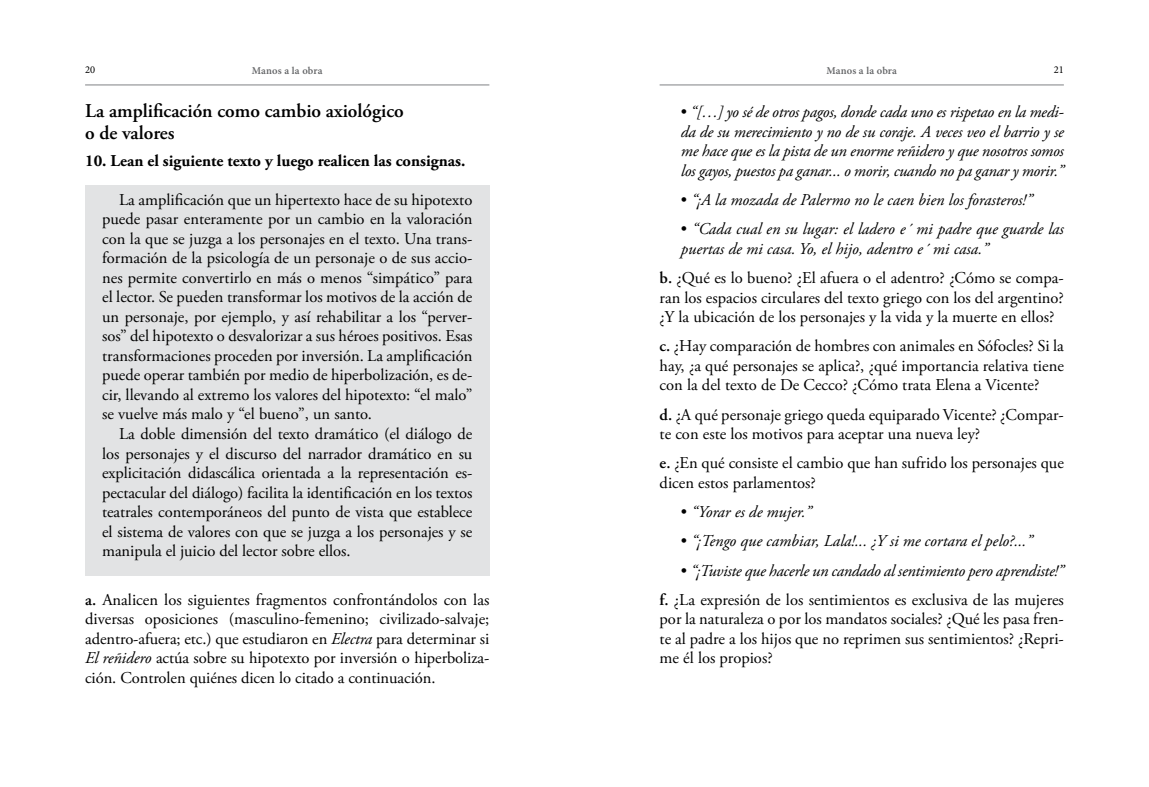
<style>
.page{position:relative;width:1149px;height:787px;background:#fff}
.page>*{position:absolute;margin:0;border:0;box-sizing:border-box;transform-origin:0 0}
.t1{font:600 19.5px/22.5px "Adobe Garamond Pro";color:#000}
.t2{font:16.5px/19.5px "Adobe Garamond Pro";color:#000;text-align:justify}
.t3{font:italic 16.5px/19.5px "Adobe Garamond Pro";color:#000;text-align:justify}
.t4{font:700 16.5px "Adobe Garamond Pro";color:#000}
.t5{font:600 10.5px "Minion Pro";letter-spacing:.01em;color:#636466}
.t6{font:10.5px "Minion Pro";color:#000}
.s1{font-weight:600}
.s2{font-style:italic}
.s3{font-style:normal}
.s4{font-weight:600;font-style:normal}
</style>
<div class="page">
<hr style="left:659px;top:85px;width:404px;height:1px;background:#808285">
<hr style="left:85px;top:85px;width:404px;height:1px;background:#808285">
<div style="left:85px;top:185px;width:404px;height:390px;background:#e2e3e4"></div>
<p class="t6" style="left:85px;top:63px;width:12px">20</p>
<p class="t5" style="left:252px;top:63px;width:72px">Manos a la obra</p>
<p class="t5" style="left:826px;top:63px;width:72px">Manos a la obra</p>
<p class="t6" style="left:1053px;top:63px;width:12px">21</p>
<p class="t1" style="left:85px;top:100px;width:320px">La amplificación como cambio axiológico o de valores</p>
<p class="t4" style="left:85px;top:151px;width:381px">10. Lean el siguiente texto y luego realicen las consignas.</p>
<p class="t2" style="left:102px;top:190px;width:371px;text-indent:17px">La amplificación que un hipertexto hace de su hipotexto puede pasar enteramente por un cambio en la valoración con la que se juzga a los personajes en el texto. Una trans&shy;formación de la psicología de un personaje o de sus accio&shy;nes permite convertirlo en más o menos “simpático” para el lector. Se pueden transformar los motivos de la acción de un personaje, por ejemplo, y así rehabilitar a los “perver&shy;sos” del hipotexto o desvalorizar a sus héroes positivos. Esas transformaciones proceden por inversión. La amplificación puede operar también por medio de hiperbolización, es de&shy;cir, llevando al extremo los valores del hipotexto: “el malo” se vuelve más malo y “el bueno”, un santo.</p>
<p class="t2" style="left:102px;top:424px;width:371px;text-indent:17px">La doble dimensión del texto dramático (el diálogo de los personajes y el discurso del narrador dramático en su explicitación didascálica orientada a la representación es&shy;pectacular del diálogo) facilita la identificación en los textos teatrales contemporáneos del punto de vista que establece el sistema de valores con que se juzga a los personajes y se manipula el juicio del lector sobre ellos.</p>
<p class="t2" style="left:85px;top:590px;width:405px"><span class="s1">a.</span> Analicen los siguientes fragmentos confrontándolos con las diversas oposiciones (masculino-femenino; civilizado-salvaje; adentro-afuera; etc.) que estudiaron en <span class="s2">Electra</span> para determinar si <span class="s2">El reñidero</span> actúa sobre su hipotexto por inversión o hiperboliza&shy;ción. Controlen quiénes dicen lo citado a continuación.</p>
<p class="t3" style="left:680px;top:103px;width:384px"><span class="s3">•</span> “[…] yo sé de otros pagos, donde cada uno es rispetao en la medi&shy;da de su merecimiento y no de su coraje. A veces veo el barrio y se me hace que es la pista de un enorme reñidero y que nosotros somos los gayos, puestos pa ganar... o morir, cuando no pa ganar y morir.”</p>
<p class="t3" style="left:680px;top:190px;width:353px"><span class="s3">•</span> “¡A la mozada de Palermo no le caen bien los forasteros!”</p>
<p class="t3" style="left:680px;top:220px;width:384px"><span class="s3">•</span> “Cada cual en su lugar: el ladero e´ mi padre que guarde las puertas de mi casa. Yo, el hijo, adentro e´ mi casa.”</p>
<p class="t2" style="left:659px;top:268px;width:405px"><span class="s1">b.</span> ¿Qué es lo bueno? ¿El afuera o el adentro? ¿Cómo se compa&shy;ran los espacios circulares del texto griego con los del argentino? ¿Y la ubicación de los personajes y la vida y la muerte en ellos?</p>
<p class="t2" style="left:659px;top:337px;width:405px"><span class="s1">c.</span> ¿Hay comparación de hombres con animales en Sófocles? Si la hay, ¿a qué personajes se aplica?, ¿qué importancia relativa tiene con la del texto de De Cecco? ¿Cómo trata Elena a Vicente?</p>
<p class="t2" style="left:659px;top:405px;width:405px"><span class="s1">d.</span> ¿A qué personaje griego queda equiparado Vicente? ¿Compar&shy;te con este los motivos para aceptar una nueva ley?</p>
<p class="t2" style="left:659px;top:454px;width:405px"><span class="s1">e.</span> ¿En qué consiste el cambio que han sufrido los personajes que dicen estos parlamentos?</p>
<p class="t3" style="left:680px;top:502px;width:132px"><span class="s3">•</span> “Yorar es de mujer.”</p>
<p class="t3" style="left:680px;top:532px;width:353px"><span class="s3">•</span> “¡Tengo que cambiar, Lala!... ¿Y si me cortara el pelo?...”</p>
<p class="t3" style="left:659px;top:556px;width:405px;line-height:29.2px;text-align:right"><span class="s3">•</span> “¡Tuviste que hacerle un candado al sentimiento pero aprendiste!”<br><span class="s4">f.</span> <span class="s3">¿La expresión de los sentimientos es exclusiva de las mujeres</span></p>
<p class="t2" style="left:659px;top:610px;width:405px">por la naturaleza o por los mandatos sociales? ¿Qué les pasa fren&shy;te al padre a los hijos que no reprimen sus sentimientos? ¿Repri&shy;me él los propios?</p>
</div>
